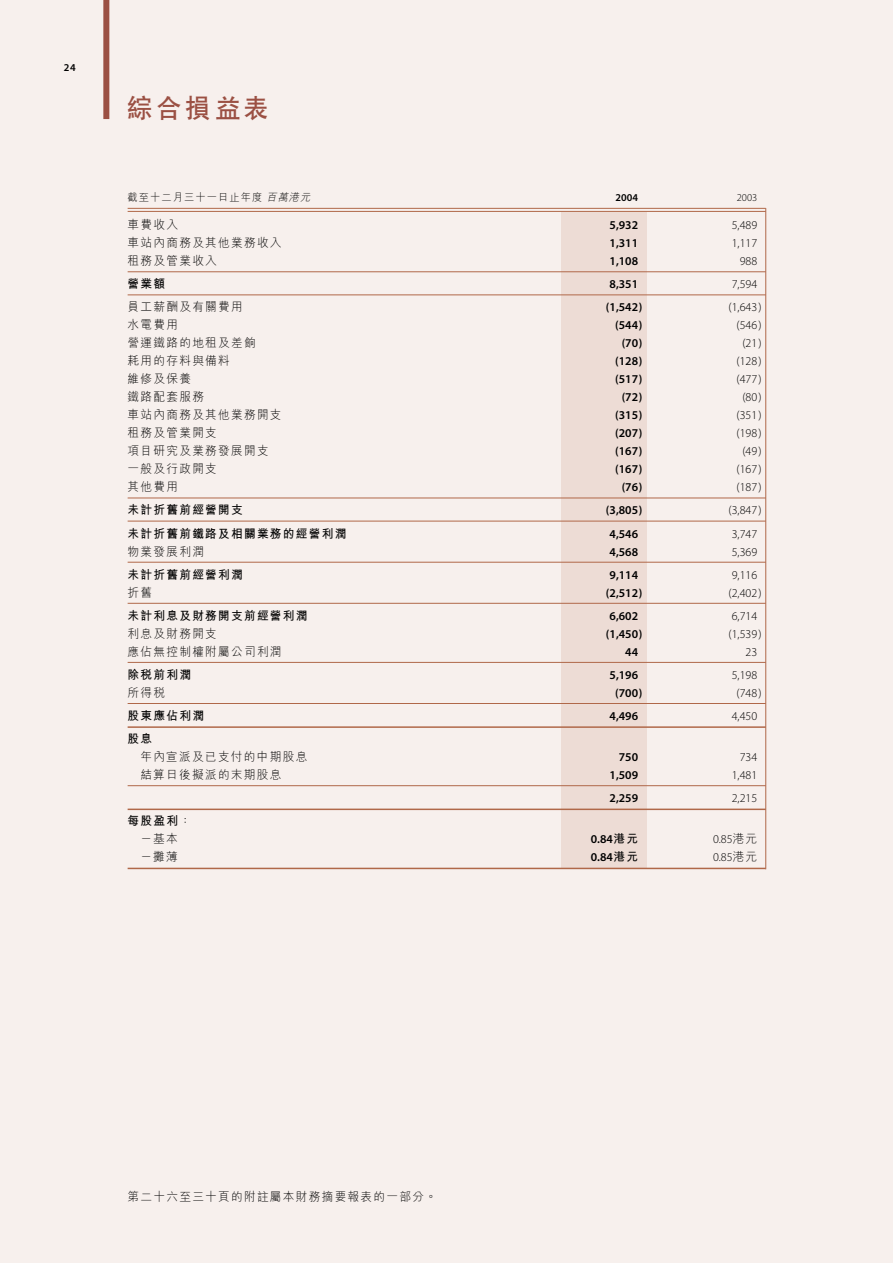
<style>
.page{position:relative;width:893px;height:1263px;background:#fff}
.page>*{position:absolute;margin:0;border:0;box-sizing:border-box;transform-origin:0 0}
.t1{font:700 27px "C Hei 2";letter-spacing:.11em;color:#9b5043}
.t2{font:300 12px "M Hei";letter-spacing:.11em;color:#000}
.t3{font:12px "Myriad MM 565 600";color:#000}
.t4{font:12px "Myriad MM 215 600";color:#000}
.t5{font:700 12px/18px "M Hei";letter-spacing:.11em;color:#000;text-align:center}
.t6{font:300 10.5px "M Hei";letter-spacing:.11em;color:#000}
.t7{font:10.5px "Myriad MM 565 600";color:#000}
.t8{font:10.5px "Myriad MM 215 600";color:#000}
.s1{font-style:italic}
.s2{font-weight:300}
.s3{font-family:"M Hei";font-weight:700}
.s4{font-family:"M Hei";font-weight:300}
</style>
<div class="page">
<div style="left:0;top:0;width:892px;height:1263px;background:#f7f0ed"></div>
<div style="left:561px;top:212px;width:85px;height:656px;background:#eddcd5"></div>
<hr style="left:128px;top:208px;width:637px;height:1px;background:#b06849">
<hr style="left:128px;top:211px;width:637px;height:1px;background:#b06849">
<hr style="left:128px;top:272px;width:637px;height:1px;background:#b06849">
<hr style="left:128px;top:295px;width:637px;height:1px;background:#b06849">
<hr style="left:128px;top:498px;width:637px;height:1px;background:#b06849">
<hr style="left:128px;top:521px;width:637px;height:1px;background:#b06849">
<hr style="left:128px;top:562px;width:637px;height:1px;background:#b06849">
<hr style="left:128px;top:603px;width:637px;height:1px;background:#b06849">
<hr style="left:128px;top:662px;width:637px;height:1px;background:#b06849">
<hr style="left:128px;top:703px;width:637px;height:1px;background:#b06849">
<hr style="left:128px;top:726px;width:637px;height:2px;background:#b06849">
<hr style="left:128px;top:785px;width:637px;height:1px;background:#b06849">
<hr style="left:128px;top:809px;width:637px;height:1px;background:#b06849">
<hr style="left:128px;top:868px;width:637px;height:1px;background:#b06849">
<div style="left:103px;top:0;width:6px;height:119px;background:#9b5043"></div>
<hr style="left:765px;top:208px;width:1px;height:661px;background:#b06849">
<p class="t7" style="left:64px;top:64px;width:14px">24</p>
<h1 class="t1" style="left:126px;top:93px;width:144px">綜合損益表</h1>
<p class="t6" style="left:128px;top:191px;width:187px">截至十二月三十一日止年度<span class="s1">百萬港元</span></p>
<p class="t7" style="left:615px;top:193px;width:24px">2004</p>
<p class="t8" style="left:736px;top:193px;width:22px">2003</p>
<p class="t2" style="left:128px;top:218px;width:52px">車費收入</p>
<p class="t3" style="left:609px;top:221px;width:30px">5,932</p>
<p class="t4" style="left:731px;top:221px;width:27px">5,489</p>
<p class="t2" style="left:128px;top:236px;width:155px">車站內商務及其他業務收入</p>
<p class="t3" style="left:609px;top:239px;width:30px">1,311</p>
<p class="t4" style="left:731px;top:239px;width:27px">1,117</p>
<p class="t2" style="left:128px;top:254px;width:91px">租務及管業收入</p>
<p class="t3" style="left:609px;top:257px;width:30px">1,108</p>
<p class="t4" style="left:739px;top:257px;width:19px">988</p>
<p class="t5" style="left:128px;top:275px;width:39px">營業額</p>
<p class="t3" style="left:609px;top:280px;width:30px">8,351</p>
<p class="t4" style="left:731px;top:280px;width:27px">7,594</p>
<p class="t2" style="left:128px;top:301px;width:117px">員工薪酬及有關費用</p>
<p class="t3" style="left:606px;top:303px;width:38px">(1,542)</p>
<p class="t4" style="left:728px;top:303px;width:34px">(1,643)</p>
<p class="t2" style="left:128px;top:319px;width:52px">水電費用</p>
<p class="t3" style="left:615px;top:321px;width:29px">(544)</p>
<p class="t4" style="left:736px;top:321px;width:26px">(546)</p>
<p class="t2" style="left:128px;top:337px;width:130px">營運鐵路的地租及差餉</p>
<p class="t3" style="left:621px;top:339px;width:22px">(70)</p>
<p class="t4" style="left:742px;top:339px;width:21px">(21)</p>
<p class="t2" style="left:128px;top:355px;width:104px">耗用的存料與備料</p>
<p class="t3" style="left:615px;top:357px;width:29px">(128)</p>
<p class="t4" style="left:736px;top:357px;width:26px">(128)</p>
<p class="t2" style="left:128px;top:373px;width:65px">維修及保養</p>
<p class="t3" style="left:615px;top:375px;width:29px">(517)</p>
<p class="t4" style="left:736px;top:375px;width:26px">(477)</p>
<p class="t2" style="left:128px;top:391px;width:78px">鐵路配套服務</p>
<p class="t3" style="left:621px;top:393px;width:22px">(72)</p>
<p class="t4" style="left:742px;top:393px;width:21px">(80)</p>
<p class="t2" style="left:128px;top:409px;width:155px">車站內商務及其他業務開支</p>
<p class="t3" style="left:615px;top:411px;width:29px">(315)</p>
<p class="t4" style="left:736px;top:411px;width:26px">(351)</p>
<p class="t2" style="left:128px;top:427px;width:91px">租務及管業開支</p>
<p class="t3" style="left:615px;top:429px;width:29px">(207)</p>
<p class="t4" style="left:736px;top:429px;width:26px">(198)</p>
<p class="t2" style="left:128px;top:445px;width:142px">項目研究及業務發展開支</p>
<p class="t3" style="left:615px;top:447px;width:29px">(167)</p>
<p class="t4" style="left:742px;top:447px;width:21px">(49)</p>
<p class="t2" style="left:128px;top:463px;width:91px">一般及行政開支</p>
<p class="t3" style="left:615px;top:465px;width:29px">(167)</p>
<p class="t4" style="left:736px;top:465px;width:26px">(167)</p>
<p class="t2" style="left:128px;top:481px;width:52px">其他費用</p>
<p class="t3" style="left:621px;top:483px;width:22px">(76)</p>
<p class="t4" style="left:736px;top:483px;width:26px">(187)</p>
<p class="t5" style="left:128px;top:501px;width:117px">未計折舊前經營開支</p>
<p class="t3" style="left:606px;top:506px;width:38px">(3,805)</p>
<p class="t4" style="left:728px;top:506px;width:34px">(3,847)</p>
<p class="t5" style="left:128px;top:525px;width:220px">未計折舊前鐵路及相關業務的經營利潤</p>
<p class="t3" style="left:609px;top:529px;width:30px">4,546</p>
<p class="t4" style="left:731px;top:529px;width:27px">3,747</p>
<p class="t2" style="left:128px;top:545px;width:78px">物業發展利潤</p>
<p class="t3" style="left:609px;top:547px;width:30px">4,568</p>
<p class="t4" style="left:731px;top:547px;width:27px">5,369</p>
<p class="t5" style="left:128px;top:566px;width:117px">未計折舊前經營利潤</p>
<p class="t3" style="left:609px;top:570px;width:30px">9,114</p>
<p class="t4" style="left:731px;top:570px;width:27px">9,116</p>
<p class="t2" style="left:128px;top:586px;width:26px">折舊</p>
<p class="t3" style="left:606px;top:588px;width:38px">(2,512)</p>
<p class="t4" style="left:728px;top:588px;width:34px">(2,402)</p>
<p class="t5" style="left:128px;top:607px;width:181px">未計利息及財務開支前經營利潤</p>
<p class="t3" style="left:609px;top:611px;width:30px">6,602</p>
<p class="t4" style="left:731px;top:611px;width:27px">6,714</p>
<p class="t2" style="left:128px;top:627px;width:91px">利息及財務開支</p>
<p class="t3" style="left:606px;top:629px;width:38px">(1,450)</p>
<p class="t4" style="left:728px;top:629px;width:34px">(1,539)</p>
<p class="t2" style="left:128px;top:645px;width:155px">應佔無控制權附屬公司利潤</p>
<p class="t3" style="left:625px;top:647px;width:14px">44</p>
<p class="t4" style="left:745px;top:647px;width:13px">23</p>
<p class="t5" style="left:128px;top:666px;width:65px">除稅前利潤</p>
<p class="t3" style="left:609px;top:670px;width:30px">5,196</p>
<p class="t4" style="left:731px;top:670px;width:27px">5,198</p>
<p class="t2" style="left:128px;top:686px;width:39px">所得稅</p>
<p class="t3" style="left:615px;top:688px;width:29px">(700)</p>
<p class="t4" style="left:736px;top:688px;width:26px">(748)</p>
<p class="t5" style="left:128px;top:707px;width:78px">股東應佔利潤</p>
<p class="t3" style="left:609px;top:711px;width:30px">4,496</p>
<p class="t4" style="left:731px;top:711px;width:27px">4,450</p>
<p class="t5" style="left:128px;top:730px;width:26px">股息</p>
<p class="t2" style="left:140px;top:750px;width:168px">年內宣派及已支付的中期股息</p>
<p class="t3" style="left:618px;top:753px;width:21px">750</p>
<p class="t4" style="left:739px;top:753px;width:19px">734</p>
<p class="t2" style="left:140px;top:768px;width:142px">結算日後擬派的末期股息</p>
<p class="t3" style="left:609px;top:771px;width:30px">1,509</p>
<p class="t4" style="left:731px;top:771px;width:27px">1,481</p>
<p class="t3" style="left:609px;top:794px;width:30px">2,259</p>
<p class="t4" style="left:731px;top:794px;width:27px">2,215</p>
<p class="t5" style="left:128px;top:812px;width:65px">每股盈利<span class="s2">：－基本</span></p>
<p class="t3" style="left:590px;top:835px;width:49px">0.84<span class="s3">港元</span></p>
<p class="t4" style="left:713px;top:835px;width:46px">0.85<span class="s4">港元</span></p>
<p class="t2" style="left:140px;top:851px;width:39px">－攤薄</p>
<p class="t3" style="left:590px;top:853px;width:49px">0.84<span class="s3">港元</span></p>
<p class="t4" style="left:713px;top:853px;width:46px">0.85<span class="s4">港元</span></p>
<p class="t2" style="left:128px;top:1190px;width:311px">第二十六至三十頁的附註屬本財務摘要報表的一部分。</p>
</div>
